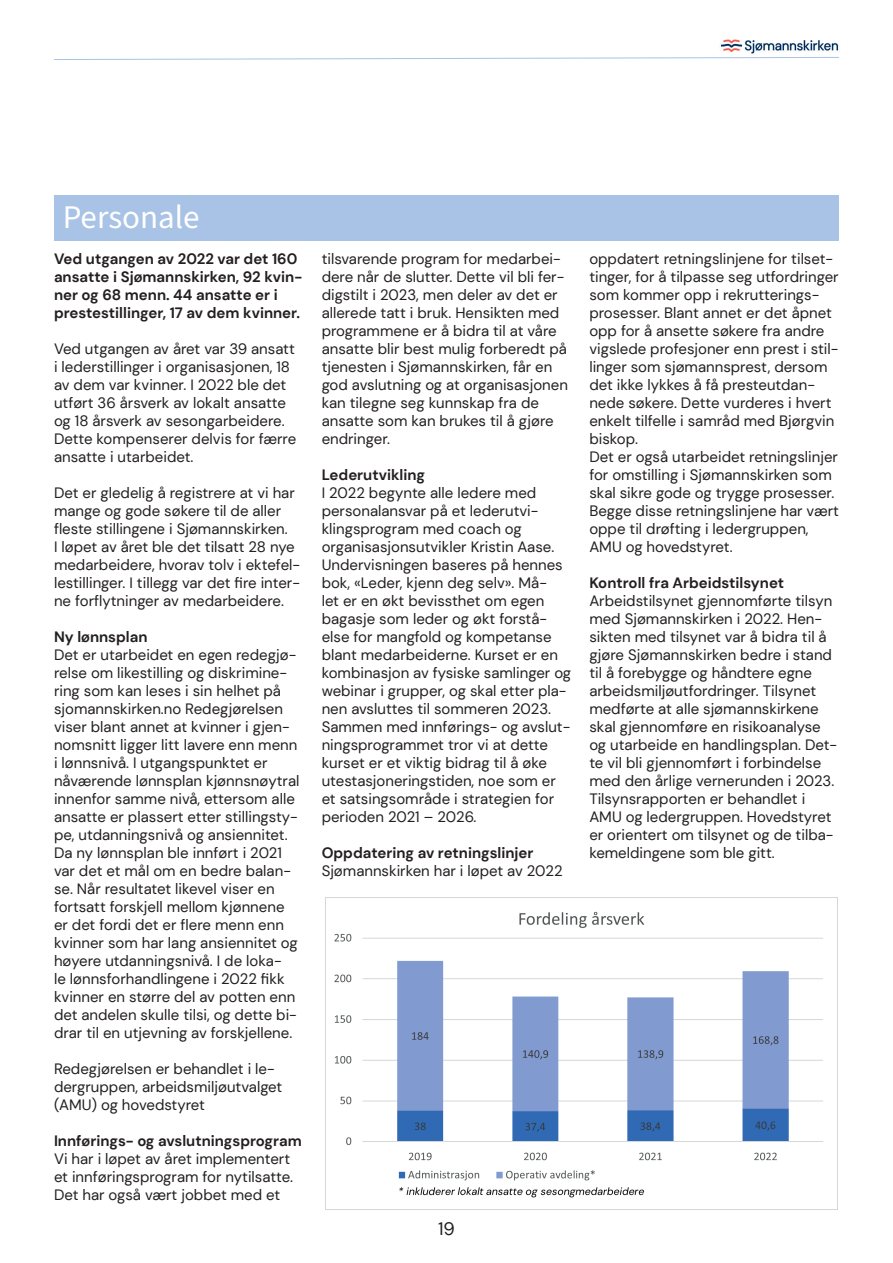
<style>
.page{position:relative;width:893px;height:1263px;background:#fff}
.page>*{position:absolute;margin:0;border:0;box-sizing:border-box;transform-origin:0 0}
.t1{font:33px "Source Sans Pro";color:#fff}
.t2{font:18px "DM Sans";color:#231f20}
.t3{font:15px/18px "DM Sans";color:#231f20}
.t4{font:700 15px/18px "DM Sans";color:#231f20}
</style>
<div class="page">
<img style="left:720px;top:39px;width:119px;height:15px">
<svg style="left:54px;top:57px;width:785px;height:3px"></svg>
<div style="left:54px;top:196px;width:785px;height:45px;background:#a8c3e5"></div>
<img style="left:326px;top:897px;width:511px;height:301px">
<h1 class="t1" style="left:63px;top:195px;width:138px">Personale</h1>
<p class="t4" style="left:54px;top:250px;width:250px">Ved utgangen av 2022 var det 160 ansatte i Sjømannskirken, 92 kvin&shy;ner og 68 menn. 44 ansatte er i prestestillinger, 17 av dem kvinner.</p>
<p class="t3" style="left:54px;top:340px;width:244px">Ved utgangen av året var 39 ansatt i lederstillinger i organisasjonen, 18 av dem var kvinner. I 2022 ble det utført 36 årsverk av lokalt ansatte og 18 årsverk av sesongarbeidere.<br>Dette kompenserer delvis for færre ansatte i utarbeidet.</p>
<p class="t3" style="left:54px;top:484px;width:248px">Det er gledelig å registrere at vi har mange og gode søkere til de aller fleste stillingene i Sjømannskirken.<br>I løpet av året ble det tilsatt 28 nye medarbeidere, hvorav tolv i ektefel&shy;lestillinger. I tillegg var det fire inter&shy;ne forflytninger av medarbeidere.</p>
<p class="t4" style="left:54px;top:628px;width:95px">Ny lønnsplan</p>
<p class="t3" style="left:54px;top:646px;width:247px">Det er utarbeidet en egen redegjø&shy;relse om likestilling og diskrimine&shy;ring som kan leses i sin helhet på sjomannskirken.no Redegjørelsen viser blant annet at kvinner i gjen&shy;nomsnitt ligger litt lavere enn menn i lønnsnivå. I utgangspunktet er nåværende lønnsplan kjønnsnøytral innenfor samme nivå, ettersom alle ansatte er plassert etter stillingsty&shy;pe, utdanningsnivå og ansiennitet.<br>Da ny lønnsplan ble innført i 2021 var det et mål om en bedre balan&shy;se. Når resultatet likevel viser en fortsatt forskjell mellom kjønnene er det fordi det er flere menn enn kvinner som har lang ansiennitet og høyere utdanningsnivå. I de loka-<br>le lønnsforhandlingene i 2022 fikk kvinner en større del av potten enn det andelen skulle tilsi, og dette bi&shy;drar til en utjevning av forskjellene.</p>
<p class="t3" style="left:54px;top:1060px;width:230px">Redegjørelsen er behandlet i le&shy;dergruppen, arbeidsmiljøutvalget (AMU) og hovedstyret</p>
<p class="t4" style="left:54px;top:1132px;width:249px">Innførings- og avslutningsprogram</p>
<p class="t3" style="left:54px;top:1150px;width:241px">Vi har i løpet av året implementert et innføringsprogram for nytilsatte.<br>Det har også vært jobbet med et</p>
<p class="t3" style="left:322px;top:250px;width:248px">tilsvarende program for medarbei&shy;dere når de slutter. Dette vil bli fer&shy;digstilt i 2023, men deler av det er allerede tatt i bruk. Hensikten med programmene er å bidra til at våre ansatte blir best mulig forberedt på tjenesten i Sjømannskirken, får en god avslutning og at organisasjonen kan tilegne seg kunnskap fra de ansatte som kan brukes til å gjøre endringer.</p>
<p class="t4" style="left:322px;top:466px;width:105px">Lederutvikling</p>
<p class="t3" style="left:322px;top:484px;width:251px">I 2022 begynte alle ledere med personalansvar på et lederutvi&shy;klingsprogram med coach og organisasjonsutvikler Kristin Aase.<br>Undervisningen baseres på hennes bok, «Leder, kjenn deg selv». Må-<br>let er en økt bevissthet om egen bagasje som leder og økt forstå&shy;else for mangfold og kompetanse blant medarbeiderne. Kurset er en kombinasjon av fysiske samlinger og webinar i grupper, og skal etter pla&shy;nen avsluttes til sommeren 2023.<br>Sammen med innførings- og avslut&shy;ningsprogrammet tror vi at dette kurset er et viktig bidrag til å øke utestasjoneringstiden, noe som er et satsingsområde i strategien for perioden 2021 – 2026.</p>
<p class="t4" style="left:322px;top:844px;width:213px">Oppdatering av retningslinjer</p>
<p class="t3" style="left:322px;top:862px;width:243px">Sjømannskirken har i løpet av 2022</p>
<p class="t3" style="left:589px;top:250px;width:251px">oppdatert retningslinjene for tilset&shy;tinger, for å tilpasse seg utfordringer som kommer opp i rekrutterings&shy;prosesser. Blant annet er det åpnet opp for å ansette søkere fra andre vigslede profesjoner enn prest i stil&shy;linger som sjømannsprest, dersom det ikke lykkes å få presteutdan&shy;nede søkere. Dette vurderes i hvert enkelt tilfelle i samråd med Bjørgvin biskop.<br>Det er også utarbeidet retningslinjer for omstilling i Sjømannskirken som skal sikre gode og trygge prosesser.<br>Begge disse retningslinjene har vært oppe til drøfting i ledergruppen, AMU og hovedstyret.</p>
<p class="t4" style="left:589px;top:574px;width:196px">Kontroll fra Arbeidstilsynet</p>
<p class="t3" style="left:589px;top:592px;width:249px">Arbeidstilsynet gjennomførte tilsyn med Sjømannskirken i 2022. Hen&shy;sikten med tilsynet var å bidra til å gjøre Sjømannskirken bedre i stand til å forebygge og håndtere egne arbeidsmiljøutfordringer. Tilsynet medførte at alle sjømannskirkene skal gjennomføre en risikoanalyse og utarbeide en handlingsplan. Det&shy;te vil bli gjennomført i forbindelse med den årlige vernerunden i 2023.<br>Tilsynsrapporten er behandlet i AMU og ledergruppen. Hovedstyret er orientert om tilsynet og de tilba&shy;kemeldingene som ble gitt.</p>
<p class="t2" style="left:438px;top:1218px;width:18px">19</p>
</div>
